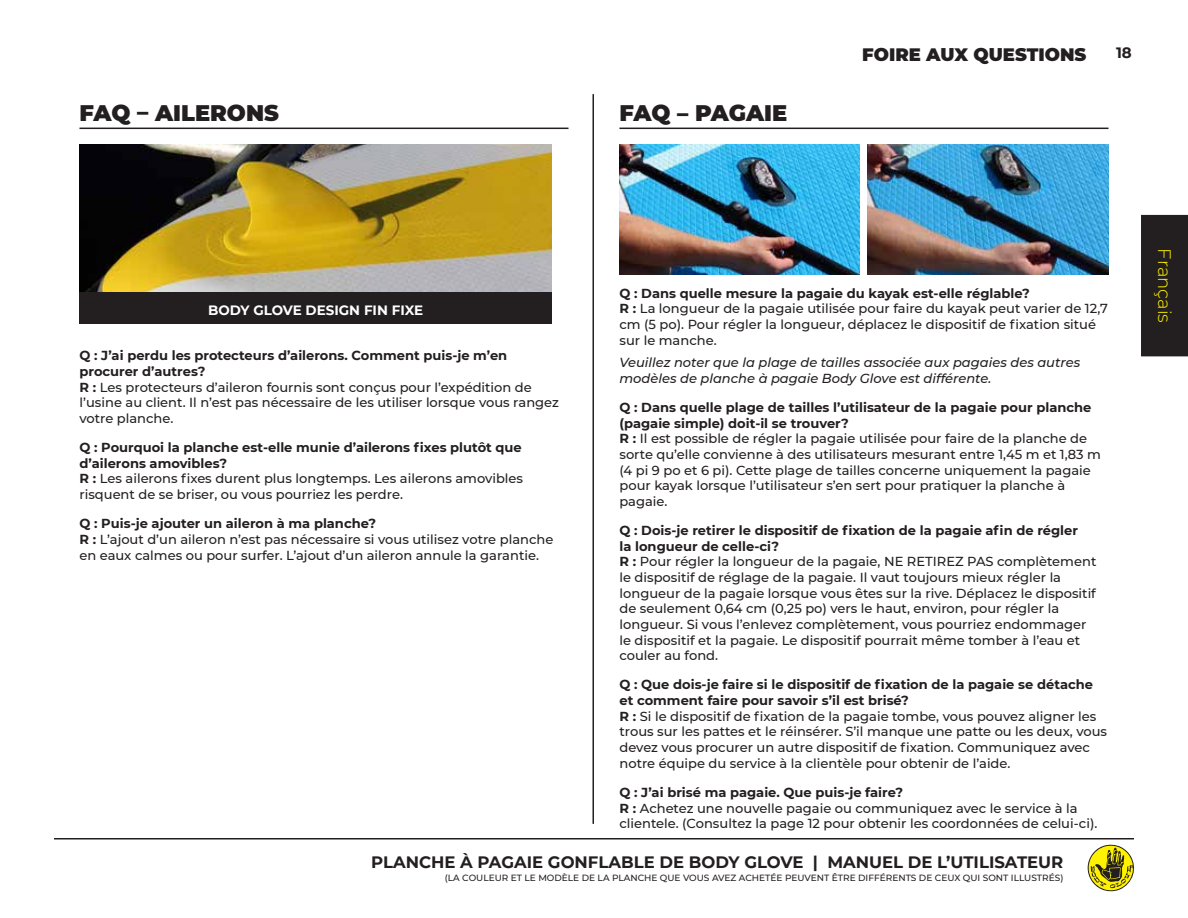
<style>
.page{position:relative;width:1188px;height:918px;background:#fff}
.page>*{position:absolute;margin:0;border:0;box-sizing:border-box;transform-origin:0 0}
.t1{font:900 22.5px "Montserrat";color:#231f20}
.t2{font:900 18px "Montserrat";color:#231f20}
.t3{font:300 18px "Montserrat";color:#fff200}
.t4{font:700 16.5px "Montserrat";color:#231f20}
.t5{font:700 15px "Montserrat";color:#231f20}
.t6{font:700 13.5px "Montserrat";color:#fff}
.t7{font:500 13.05px/15.6px "Montserrat";color:#231f20}
.t8{font:italic 500 13.05px/15.6px "Montserrat";color:#231f20}
.t9{font:500 9px "Montserrat";color:#231f20}
.s1{font-weight:700}
</style>
<div class="page">
<div style="left:1141px;top:215px;width:47px;height:141px;background:#231f20"></div>
<hr style="left:54px;top:838px;width:1080px;height:2px;background:#231f20">
<svg style="left:1088px;top:844px;width:46px;height:48px"></svg>
<hr style="left:619px;top:128px;width:490px;height:1px;background:#231f20">
<hr style="left:79px;top:128px;width:490px;height:1px;background:#231f20">
<hr style="left:592px;top:94px;width:2px;height:730px;background:#231f20">
<img style="left:79px;top:145px;width:473px;height:148px">
<div style="left:79px;top:293px;width:473px;height:31px;background:#231f20"></div>
<img style="left:868px;top:145px;width:241px;height:129px">
<img style="left:619px;top:145px;width:240px;height:129px">
<h1 class="t1" style="left:79px;top:96px;width:201px">FAQ – AILERONS</h1>
<h1 class="t1" style="left:619px;top:96px;width:169px">FAQ – PAGAIE</h1>
<h2 class="t2" style="left:862px;top:41px;width:226px">FOIRE AUX QUESTIONS</h2>
<p class="t5" style="left:1116px;top:42px;width:17px">18</p>
<p class="t6" style="left:208px;top:300px;width:217px">BODY GLOVE DESIGN FIN FIXE</p>
<p class="t7" style="left:79px;top:347px;width:481px"><span class="s1">Q : J’ai perdu les protecteurs d’ailerons. Comment puis-je m’en procurer d’autres?<br>R :</span> Les protecteurs d’aileron fournis sont conçus pour l’expédition de l’usine au client. Il n’est pas nécessaire de les utiliser lorsque vous rangez votre planche.</p>
<p class="t7" style="left:79px;top:439px;width:445px"><span class="s1">Q : Pourquoi la planche est-elle munie d’ailerons fixes plutôt que d’ailerons amovibles?<br>R :</span> Les ailerons fixes durent plus longtemps. Les ailerons amovibles risquent de se briser, ou vous pourriez les perdre.</p>
<p class="t7" style="left:79px;top:515px;width:475px"><span class="s1">Q : Puis-je ajouter un aileron à ma planche?<br>R :</span> L’ajout d’un aileron n’est pas nécessaire si vous utilisez votre planche en eaux calmes ou pour surfer. L’ajout d’un aileron annule la garantie.</p>
<p class="t7" style="left:619px;top:285px;width:490px"><span class="s1">Q : Dans quelle mesure la pagaie du kayak est-elle réglable?<br>R :</span> La longueur de la pagaie utilisée pour faire du kayak peut varier de 12,7 cm (5 po). Pour régler la longueur, déplacez le dispositif de fixation situé sur le manche.</p>
<p class="t8" style="left:619px;top:354px;width:462px">Veuillez noter que la plage de tailles associée aux pagaies des autres modèles de planche à pagaie Body Glove est différente.</p>
<p class="t7" style="left:619px;top:399px;width:483px"><span class="s1">Q : Dans quelle plage de tailles l’utilisateur de la pagaie pour planche (pagaie simple) doit-il se trouver?<br>R :</span> Il est possible de régler la pagaie utilisée pour faire de la planche de sorte qu’elle convienne à des utilisateurs mesurant entre 1,45 m et 1,83 m (4 pi 9 po et 6 pi). Cette plage de tailles concerne uniquement la pagaie pour kayak lorsque l’utilisateur s’en sert pour pratiquer la planche à pagaie.</p>
<p class="t7" style="left:619px;top:522px;width:478px"><span class="s1">Q : Dois-je retirer le dispositif de fixation de la pagaie afin de régler<br>la longueur de celle-ci?<br>R :</span> Pour régler la longueur de la pagaie, NE RETIREZ PAS complètement le dispositif de réglage de la pagaie. Il vaut toujours mieux régler la longueur de la pagaie lorsque vous êtes sur la rive. Déplacez le dispositif de seulement 0,64 cm (0,25 po) vers le haut, environ, pour régler la longueur. Si vous l’enlevez complètement, vous pourriez endommager le dispositif et la pagaie. Le dispositif pourrait même tomber à l’eau et couler au fond.</p>
<p class="t7" style="left:619px;top:676px;width:489px"><span class="s1">Q : Que dois-je faire si le dispositif de fixation de la pagaie se détache et comment faire pour savoir s’il est brisé?<br>R :</span> Si le dispositif de fixation de la pagaie tombe, vous pouvez aligner les trous sur les pattes et le réinsérer. S’il manque une patte ou les deux, vous devez vous procurer un autre dispositif de fixation. Communiquez avec notre équipe du service à la clientèle pour obtenir de l’aide.</p>
<p class="t7" style="left:619px;top:784px;width:479px"><span class="s1">Q : J’ai brisé ma pagaie. Que puis-je faire?<br>R :</span> Achetez une nouvelle pagaie ou communiquez avec le service à la clientele. (Consultez la page 12 pour obtenir les coordonnées de celui-ci).</p>
<p class="t4" style="left:371px;top:850px;width:694px">PLANCHE À PAGAIE GONFLABLE DE BODY GLOVE | MANUEL DE L’UTILISATEUR</p>
<p class="t9" style="left:445px;top:871px;width:620px">(LA COULEUR ET LE MODÈLE DE LA PLANCHE QUE VOUS AVEZ ACHETÉE PEUVENT ÊTRE DIFFÉRENTS DE CEUX QUI SONT ILLUSTRÉS)</p>
<h2 class="t3" style="left:1177px;top:248px;width:76px;rotate:90deg">Français</h2>
</div>
